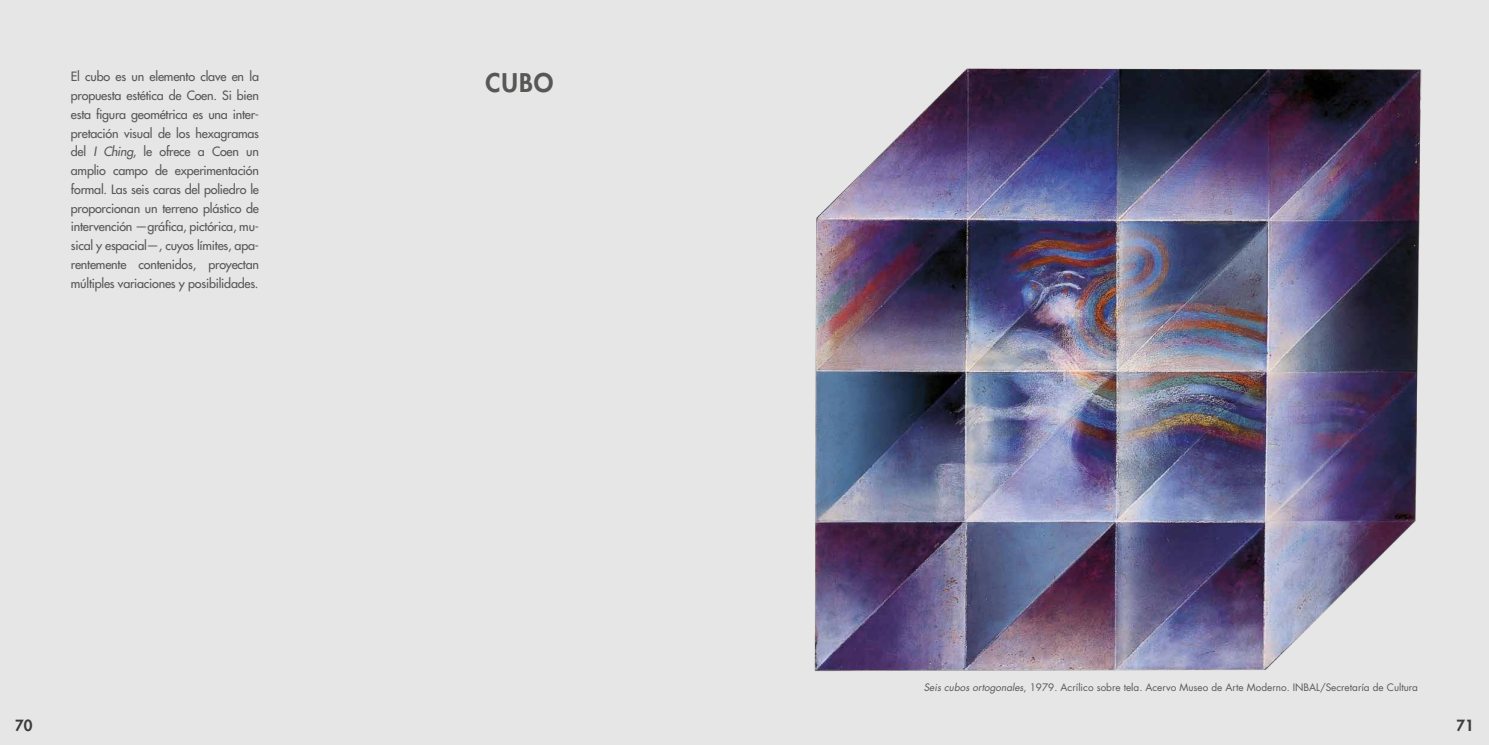
<style>
.page{position:relative;width:1489px;height:745px;background:#fff}
.page>*{position:absolute;margin:0;border:0;box-sizing:border-box;transform-origin:0 0}
.t1{font:800 25px "Futura Std";color:#575756}
.t2{font:800 15px "Futura Std";color:#3c3c3b}
.t3{font:500 12.5px/18.8px "Futura Std";letter-spacing:-.015em;color:#575756;text-align:justify}
.t4{font:10px "Futura Std";color:#575756}
.s1{font-style:italic}
</style>
<div class="page">
<div style="left:0;top:0;width:1488px;height:744px;background:#e6e6e6"></div>
<img style="left:814px;top:68px;width:608px;height:603px">
<p class="t3" style="left:71px;top:67px;width:190px">El cubo es un elemento clave en la propuesta estética de Coen. Si bien esta figura geométrica es una inter&shy;pretación visual de los hexagramas del <span class="s1">I Ching</span>, le ofrece a Coen un amplio campo de experimentación formal. Las seis caras del poliedro le proporcionan un terreno plástico de intervención —gráfica, pictórica, mu&shy;sical y espacial—, cuyos límites, apa&shy;rentemente contenidos, proyectan múltiples variaciones y posibilidades.</p>
<h1 class="t1" style="left:485px;top:66px;width:69px">CUBO</h1>
<p class="t4" style="left:923px;top:680px;width:496px"><span class="s1">Seis cubos ortogonales</span>, 1979. Acrílico sobre tela<span class="s1">.</span> Acervo Museo de Arte Moderno. INBAL/Secretaría de Cultura</p>
<p class="t2" style="left:15px;top:715px;width:19px">70</p>
<p class="t2" style="left:1456px;top:715px;width:19px">71</p>
</div>
